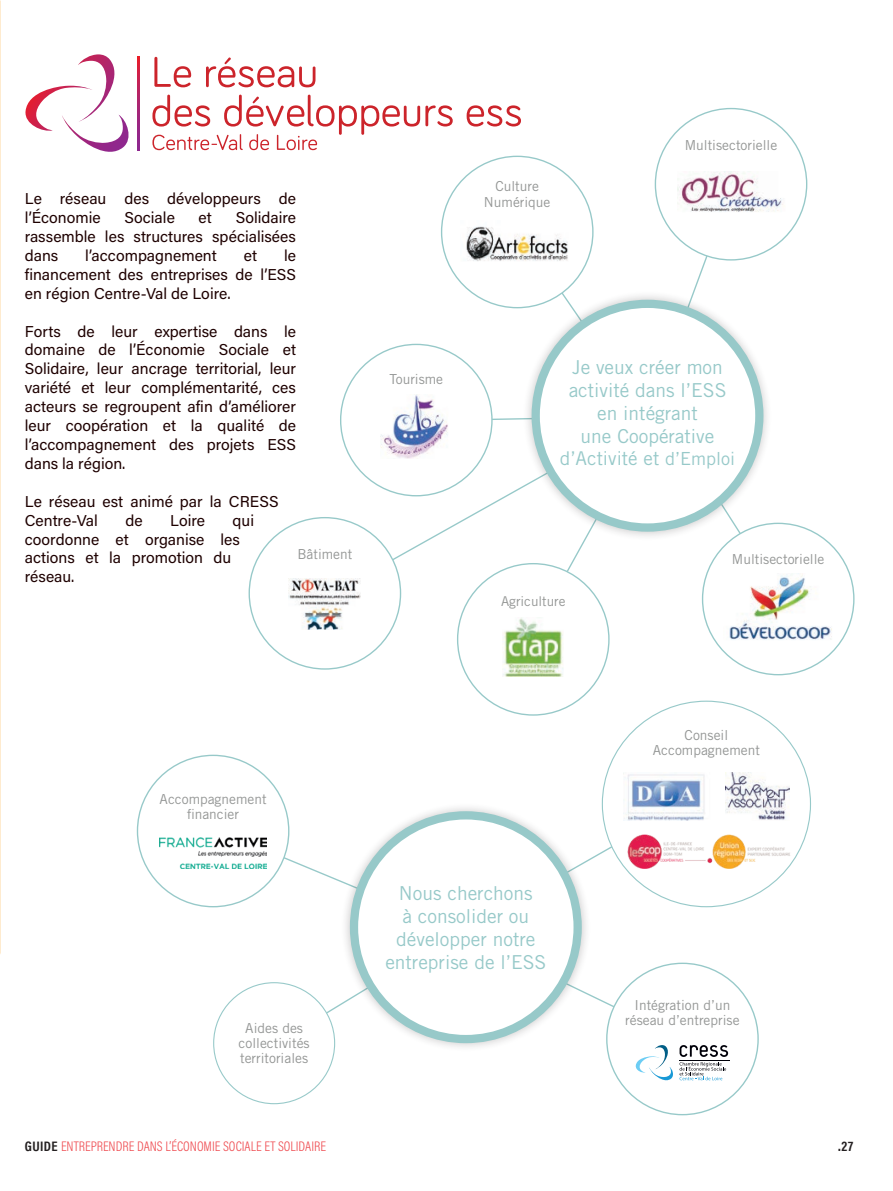
<style>
.page{position:relative;width:893px;height:1191px;background:#fff}
.page>*{position:absolute;margin:0;border:0;box-sizing:border-box;transform-origin:0 0}
.t1{font:19.25px/23.1px "Trade Gothic LT Std";color:#97c9c9;text-align:center}
.t2{font:18.9px "Trade Gothic LT Std";color:#97c9c9}
.t3{font:15.75px/18.9px "Acumin Variable Concept";color:#1e0100}
.t4{font:300 14px "Acumin Pro Cond";color:#ef4d52}
.t5{font:700 14px "Acumin Pro Cond";color:#231f20}
.t6{font:13.83px/15px "Trade Gothic LT Std";color:#949695;text-align:center}
.t7{font:13.47px "Trade Gothic LT Std";color:#949695}
.s1{font-size:18.03px}
.s2{font-weight:700;color:#231f20}
</style>
<div class="page">
<svg style="left:154px;top:57px;width:37px;height:30px"></svg>
<svg style="left:206px;top:57px;width:109px;height:30px"></svg>
<svg style="left:467px;top:105px;width:54px;height:21px"></svg>
<svg style="left:152px;top:95px;width:301px;height:55px"></svg>
<svg style="left:25px;top:54px;width:115px;height:98px"></svg>
<svg style="left:493px;top:418px;width:29px;height:1px"></svg>
<svg style="left:658px;top:207px;width:77px;height:83px"></svg>
<svg style="left:334px;top:419px;width:264px;height:180px"></svg>
<div style="left:341px;top:344px;width:151px;height:152px;background:#fff;border-radius:50%"></div>
<div style="left:458px;top:563px;width:151px;height:152px;background:#fff;border-radius:50%"></div>
<div style="left:655px;top:109px;width:152px;height:151px;background:#fff;border-radius:50%"></div>
<div style="left:249px;top:517px;width:152px;height:152px;background:#fff;border-radius:50%"></div>
<div style="left:522px;top:290px;width:251px;height:251px;background:#231f20;opacity:.25"></div>
<div style="left:536px;top:304px;width:223px;height:223px;background:#fff;border-radius:50%"></div>
<div style="left:532px;top:300px;width:231px;height:231px;border:8px solid #97c9c9;border-radius:50%"></div>
<img style="left:466px;top:226px;width:102px;height:35px">
<img style="left:677px;top:171px;width:106px;height:41px">
<img style="left:503px;top:617px;width:60px;height:59px">
<img style="left:289px;top:579px;width:72px;height:50px">
<img style="left:380px;top:394px;width:68px;height:64px">
<div style="left:703px;top:523px;width:151px;height:151px;background:#fff;border-radius:50%"></div>
<img style="left:729px;top:573px;width:103px;height:67px">
<svg style="left:198px;top:786px;width:532px;height:297px"></svg>
<img style="left:160px;top:838px;width:106px;height:30px">
<img style="left:725px;top:772px;width:64px;height:48px">
<img style="left:623px;top:773px;width:88px;height:47px">
<img style="left:626px;top:834px;width:166px;height:34px">
<p class="t3" style="left:25px;top:189px;width:273px">Le réseau des développeurs de l’Économie</p>
<p class="t3" style="left:25px;top:207px;width:273px;text-align:justify;text-indent:211px">Solidaire rassemble les structures spécialisées dans</p>
<p class="t3" style="left:124px;top:207px;width:52px">Sociale</p>
<p class="t3" style="left:199px;top:207px;width:15px">et</p>
<p class="t3" style="left:25px;top:245px;width:273px;text-align:justify;text-indent:259px">le financement des entreprises de l’ESS en région Centre-Val de Loire.</p>
<p class="t3" style="left:25px;top:321px;width:273px;text-align:justify">Forts de leur expertise dans le domaine de l’Économie Sociale et Solidaire, leur ancrage territorial, leur variété et leur complémentarité, ces acteurs se regroupent afin d’améliorer leur coopération et la qualité de l’accompagnement des projets ESS dans la région.</p>
<p class="t3" style="left:25px;top:491px;width:255px">Le réseau est animé par la CRESS<br>Centre-Val</p>
<p class="t3" style="left:85px;top:245px;width:133px">l’accompagnement</p>
<p class="t3" style="left:244px;top:245px;width:15px">et</p>
<p class="t3" style="left:25px;top:510px;width:231px;text-indent:208px">qui coordonne et organise les actions et la promotion du réseau.</p>
<p class="t3" style="left:126px;top:510px;width:19px">de</p>
<p class="t3" style="left:170px;top:510px;width:37px">Loire</p>
<p class="t6" style="left:297px;top:546px;width:57px">Bâtiment</p>
<p class="t6" style="left:389px;top:371px;width:55px">Tourisme</p>
<p class="t6" style="left:484px;top:179px;width:68px">Culture<br>Numérique</p>
<p class="t6" style="left:685px;top:137px;width:94px">Multisectorielle</p>
<p class="t1" style="left:569px;top:355px;width:159px">Je veux créer mon activité dans l’ESS en intégrant<br>une Coopérative</p>
<p class="t2" style="left:560px;top:447px;width:177px">d’Activité et <span class="s1">d’Emploi</span></p>
<p class="t6" style="left:732px;top:551px;width:94px">Multisectorielle</p>
<p class="t7" style="left:501px;top:593px;width:66px">Agriculture</p>
<p class="t6" style="left:160px;top:791px;width:109px">Accompagnement financier</p>
<p class="t6" style="left:239px;top:1020px;width:73px">Aides des collectivités territoriales</p>
<p class="t1" style="left:385px;top:881px;width:162px">Nous cherchons<br>à consolider ou développer notre entreprise de l’ESS</p>
<p class="t6" style="left:653px;top:727px;width:109px">Conseil<br>Accompagnement</p>
<p class="t6" style="left:625px;top:997px;width:116px">Intégration d’un réseau d’entreprise</p>
<p class="t4" style="left:25px;top:1137px;width:303px"><span class="s2">GUIDE</span> ENTREPRENDRE DANS L’ÉCONOMIE SOCIALE ET SOLIDAIRE</p>
<p class="t5" style="left:838px;top:1138px;width:17px">.27</p>
</div>
